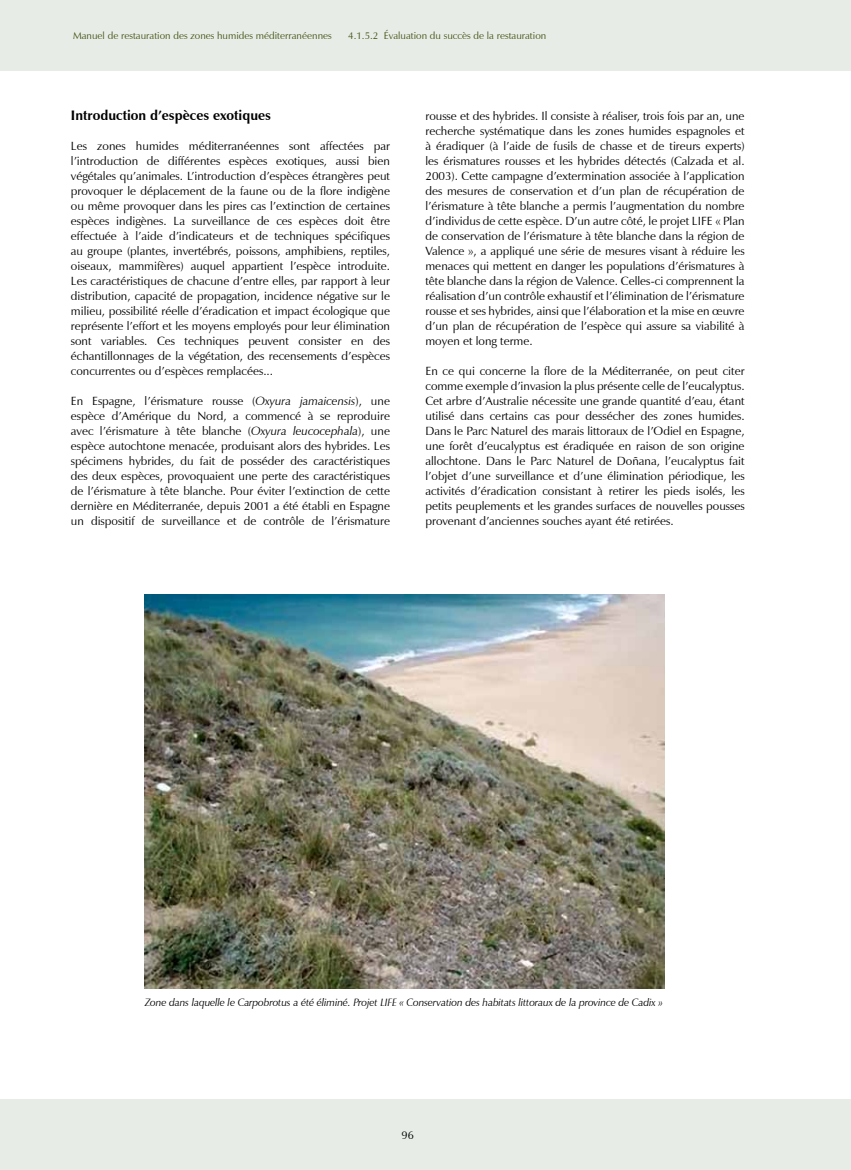
<style>
.page{position:relative;width:851px;height:1170px;background:#fff}
.page>*{position:absolute;margin:0;border:0;box-sizing:border-box;transform-origin:0 0}
.t1{font:700 13.75px "Zapf Humanist 601 BT";color:#000}
.t2{font:11.88px/15px "Zapf Humanist 601 BT";color:#000;text-align:justify}
.t3{font:11.25px "Zapf Humanist 601 BT";color:#000}
.t4{font:italic 10.62px "Zapf Humanist 601 BT";letter-spacing:-.015em;color:#000}
.t5{font:10px "Zapf Humanist 601 BT";color:#475217}
.s1{font-style:italic}
</style>
<div class="page">
<div style="left:0;top:0;width:850px;height:71px;background:#e7ede6"></div>
<div style="left:0;top:1098px;width:850px;height:71px;background:#e7ede6"></div>
<img style="left:145px;top:594px;width:519px;height:394px">
<p class="t5" style="left:73px;top:29px;width:260px">Manuel de restauration des zones humides méditerranéennes</p>
<p class="t5" style="left:348px;top:29px;width:199px">4.1.5.2 Évaluation du succès de la restauration</p>
<p class="t1" style="left:71px;top:107px;width:202px">Introduction d’espèces exotiques</p>
<p class="t2" style="left:71px;top:138px;width:320px">Les zones humides méditerranéennes sont affectées par l’introduction de différentes espèces exotiques, aussi bien végétales qu’animales. L’introduction d’espèces étrangères peut provoquer le déplacement de la faune ou de la flore indigène ou même provoquer dans les pires cas l’extinction de certaines espèces indigènes. La surveillance de ces espèces doit être effectuée à l’aide d’indicateurs et de techniques spécifiques au groupe (plantes, invertébrés, poissons, amphibiens, reptiles, oiseaux, mammifères) auquel appartient l’espèce introduite.<br>Les caractéristiques de chacune d’entre elles, par rapport à leur distribution, capacité de propagation, incidence négative sur le milieu, possibilité réelle d’éradication et impact écologique que représente l’effort et les moyens employés pour leur élimination sont variables. Ces techniques peuvent consister en des échantillonnages de la végétation, des recensements d’espèces concurrentes ou d’espèces remplacées...</p>
<p class="t2" style="left:71px;top:393px;width:320px">En Espagne, l’érismature rousse (<span class="s1">Oxyura jamaicensis</span>), une espèce d’Amérique du Nord, a commencé à se reproduire avec l’érismature à tête blanche (<span class="s1">Oxyura leucocephala</span>), une espèce autochtone menacée, produisant alors des hybrides. Les spécimens hybrides, du fait de posséder des caractéristiques des deux espèces, provoquaient une perte des caractéristiques de l’érismature à tête blanche. Pour éviter l’extinction de cette dernière en Méditerranée, depuis 2001 a été établi en Espagne un dispositif de surveillance et de contrôle de l’érismature</p>
<p class="t2" style="left:425px;top:108px;width:320px">rousse et des hybrides. Il consiste à réaliser, trois fois par an, une recherche systématique dans les zones humides espagnoles et à éradiquer (à l’aide de fusils de chasse et de tireurs experts) les érismatures rousses et les hybrides détectés (Calzada et al.<br>2003). Cette campagne d’extermination associée à l’application des mesures de conservation et d’un plan de récupération de l’érismature à tête blanche a permis l’augmentation du nombre d’individus de cette espèce. D’un autre côté, le projet LIFE « Plan de conservation de l’érismature à tête blanche dans la région de Valence », a appliqué une série de mesures visant à réduire les menaces qui mettent en danger les populations d’érismatures à tête blanche dans la région de Valence. Celles-ci comprennent la réalisation d’un contrôle exhaustif et l’élimination de l’érismature rousse et ses hybrides, ainsi que l’élaboration et la mise en œuvre d’un plan de récupération de l’espèce qui assure sa viabilité à moyen et long terme.</p>
<p class="t2" style="left:425px;top:363px;width:320px">En ce qui concerne la flore de la Méditerranée, on peut citer comme exemple d’invasion la plus présente celle de l’eucalyptus.<br>Cet arbre d’Australie nécessite une grande quantité d’eau, étant utilisé dans certains cas pour dessécher des zones humides.<br>Dans le Parc Naturel des marais littoraux de l’Odiel en Espagne, une forêt d’eucalyptus est éradiquée en raison de son origine allochtone. Dans le Parc Naturel de Doñana, l’eucalyptus fait l’objet d’une surveillance et d’une élimination périodique, les activités d’éradication consistant à retirer les pieds isolés, les petits peuplements et les grandes surfaces de nouvelles pousses provenant d’anciennes souches ayant été retirées.</p>
<p class="t4" style="left:145px;top:995px;width:519px">Zone dans laquelle le Carpobrotus a été éliminé. Projet LIFE « Conservation des habitats littoraux de la province de Cadix »</p>
<p class="t3" style="left:401px;top:1127px;width:14px">96</p>
</div>
